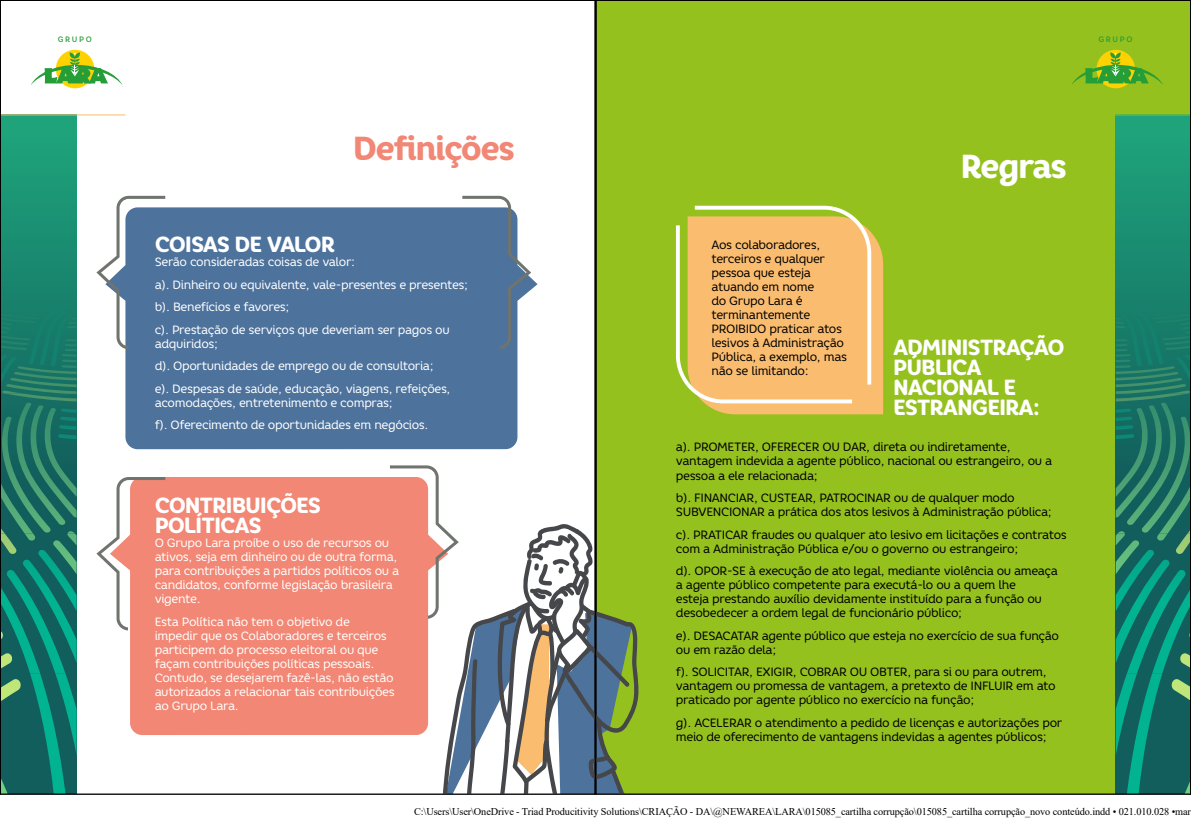
<style>
.page{position:relative;width:1191px;height:823px;background:#fff}
.page>*{position:absolute;margin:0;border:0;box-sizing:border-box;transform-origin:0 0}
.t1{font:800 33.2px "Core Rhino 75";letter-spacing:-.05em;color:#f18774}
.t2{font:800 33.2px "Core Rhino 75";letter-spacing:-.055em;color:#fff}
.t3{font:800 21.9px/19.8px "Core Rhino 75";letter-spacing:-.05em;color:#fff}
.t4{font:12px/14px "Core Rhino 45";letter-spacing:-.03em;color:#000}
.t5{font:12px/14px "Core Rhino 45";letter-spacing:-.03em;color:#fff}
.t6{font:10.3px "Times New Roman";letter-spacing:-.01em;color:#000}
.t7{font:500 7.9px "Core Rhino 55";letter-spacing:.2em;color:#259e38}
</style>
<div class="page">
<div style="left:598px;top:0;width:593px;height:791px;background:#95c11f"></div>
<svg style="left:1115px;top:115px;width:76px;height:676px;background:#19866d"></svg>
<svg style="left:1180px;top:323px;width:11px;height:10px"></svg>
<img style="left:1163px;top:333px;width:28px;height:5px">
<img style="left:1163px;top:338px;width:28px;height:7px">
<img style="left:1165px;top:343px;width:26px;height:7px">
<img style="left:1175px;top:533px;width:16px;height:20px">
<img style="left:1185px;top:354px;width:6px;height:3px">
<img style="left:1175px;top:357px;width:16px;height:36px">
<img style="left:1115px;top:301px;width:48px;height:63px">
<img style="left:1115px;top:306px;width:37px;height:59px">
<img style="left:1115px;top:311px;width:26px;height:55px">
<svg style="left:1115px;top:317px;width:10px;height:11px"></svg>
<img style="left:1115px;top:366px;width:60px;height:6px">
<img style="left:1115px;top:372px;width:63px;height:5px">
<img style="left:1115px;top:377px;width:67px;height:7px">
<img style="left:1115px;top:384px;width:71px;height:17px">
<img style="left:1168px;top:390px;width:20px;height:3px">
<svg style="left:1156px;top:533px;width:11px;height:7px"></svg>
<img style="left:1141px;top:416px;width:50px;height:116px">
<img style="left:1126px;top:402px;width:51px;height:122px">
<img style="left:1115px;top:405px;width:48px;height:112px">
<img style="left:1115px;top:408px;width:34px;height:88px">
<svg style="left:1115px;top:339px;width:15px;height:17px"></svg>
<img style="left:1115px;top:359px;width:15px;height:3px">
<img style="left:1115px;top:365px;width:16px;height:3px">
<img style="left:1115px;top:408px;width:16px;height:4px">
<img style="left:1115px;top:416px;width:17px;height:5px">
<img style="left:1115px;top:425px;width:18px;height:4px">
<img style="left:1115px;top:434px;width:19px;height:5px">
<img style="left:1171px;top:678px;width:20px;height:32px">
<img style="left:1125px;top:672px;width:37px;height:119px">
<img style="left:1186px;top:580px;width:5px;height:92px">
<img style="left:1115px;top:672px;width:22px;height:83px">
<img style="left:1127px;top:569px;width:59px;height:103px">
<img style="left:1115px;top:559px;width:54px;height:103px">
<img style="left:1115px;top:549px;width:39px;height:61px">
<img style="left:1115px;top:540px;width:24px;height:34px">
<svg style="left:1115px;top:531px;width:10px;height:14px"></svg>
<img style="left:1178px;top:749px;width:13px;height:45px">
<img style="left:1156px;top:319px;width:35px;height:4px">
<img style="left:1153px;top:311px;width:38px;height:8px">
<div style="left:1096px;top:50px;width:39px;height:38px;background:#fdd200;border-radius:50%"></div>
<svg style="left:1071px;top:52px;width:92px;height:33px;background:#81b824"></svg>
<hr style="left:1062px;top:114px;width:129px;height:1px;background:#95c11f">
<svg style="left:2px;top:115px;width:75px;height:676px;background:#19866e"></svg>
<svg style="left:2px;top:323px;width:10px;height:10px"></svg>
<img style="left:2px;top:333px;width:27px;height:7px">
<img style="left:2px;top:338px;width:26px;height:7px">
<img style="left:2px;top:343px;width:25px;height:7px">
<img style="left:2px;top:533px;width:15px;height:20px">
<img style="left:2px;top:354px;width:5px;height:3px">
<img style="left:2px;top:357px;width:15px;height:33px">
<img style="left:29px;top:301px;width:48px;height:63px">
<img style="left:40px;top:306px;width:37px;height:59px">
<img style="left:51px;top:311px;width:26px;height:55px">
<svg style="left:67px;top:317px;width:10px;height:11px"></svg>
<img style="left:17px;top:366px;width:60px;height:6px">
<img style="left:14px;top:372px;width:63px;height:5px">
<img style="left:10px;top:377px;width:67px;height:7px">
<img style="left:6px;top:384px;width:71px;height:17px">
<img style="left:2px;top:390px;width:22px;height:3px">
<svg style="left:25px;top:533px;width:11px;height:7px"></svg>
<img style="left:2px;top:416px;width:49px;height:116px">
<img style="left:15px;top:402px;width:51px;height:122px">
<img style="left:29px;top:405px;width:48px;height:112px">
<img style="left:43px;top:408px;width:34px;height:88px">
<svg style="left:62px;top:339px;width:15px;height:17px"></svg>
<img style="left:62px;top:359px;width:15px;height:3px">
<img style="left:61px;top:365px;width:16px;height:3px">
<img style="left:61px;top:408px;width:16px;height:4px">
<img style="left:60px;top:416px;width:17px;height:5px">
<img style="left:59px;top:425px;width:18px;height:4px">
<img style="left:58px;top:434px;width:19px;height:5px">
<img style="left:2px;top:678px;width:19px;height:32px">
<img style="left:30px;top:672px;width:37px;height:119px">
<img style="left:2px;top:580px;width:4px;height:92px">
<img style="left:55px;top:672px;width:22px;height:83px">
<img style="left:6px;top:569px;width:59px;height:103px">
<img style="left:22px;top:559px;width:55px;height:103px">
<img style="left:38px;top:549px;width:39px;height:61px">
<img style="left:53px;top:540px;width:24px;height:34px">
<svg style="left:67px;top:531px;width:10px;height:14px"></svg>
<img style="left:2px;top:749px;width:12px;height:42px">
<img style="left:2px;top:319px;width:34px;height:4px">
<img style="left:2px;top:311px;width:37px;height:8px">
<div style="left:56px;top:50px;width:38px;height:38px;background:#fdd200;border-radius:50%"></div>
<svg style="left:31px;top:52px;width:92px;height:33px"></svg>
<hr style="left:0;top:114px;width:125px;height:1px;background:#fabc6f">
<div style="left:125px;top:207px;width:412px;height:242px;background:#4d729c"></div>
<div style="left:126px;top:477px;width:264px;height:257px;background:#f18774"></div>
<svg style="left:96px;top:196px;width:69px;height:153px"></svg>
<svg style="left:96px;top:477px;width:69px;height:153px"></svg>
<svg style="left:462px;top:196px;width:69px;height:153px"></svg>
<svg style="left:676px;top:206px;width:207px;height:208px;background:#f0c06f"></svg>
<svg style="left:390px;top:465px;width:249px;height:327px"></svg>
<p class="t7" style="left:58px;top:34px;width:35px">GRUPO</p>
<p class="t7" style="left:1098px;top:34px;width:35px">GRUPO</p>
<h1 class="t1" style="left:353px;top:127px;width:164px">Definições</h1>
<h2 class="t3" style="left:155px;top:234px;width:182px">COISAS DE VALOR</h2>
<p class="t5" style="left:155px;top:250px;width:315px;line-height:22.5px">Serão consideradas coisas de valor:<br>a). Dinheiro ou equivalente, vale-presentes e presentes; b). Benefícios e favores;<br>c). Prestação de serviços que deveriam ser pagos ou</p>
<p class="t5" style="left:155px;top:332px;width:297px;line-height:22.5px">adquiridos;<br>d). Oportunidades de emprego ou de consultoria; e). Despesas de saúde, educação, viagens, refeições,</p>
<p class="t5" style="left:155px;top:391px;width:275px;line-height:22.5px">acomodações, entretenimento e compras;<br>f). Oferecimento de oportunidades em negócios.</p>
<h2 class="t3" style="left:155px;top:495px;width:168px">CONTRIBUIÇÕES<br>POLÍTICAS</h2>
<p class="t5" style="left:155px;top:535px;width:246px">O Grupo Lara proíbe o uso de recursos ou ativos, seja em dinheiro ou de outra forma, para contribuições a partidos políticos ou a candidatos, conforme legislação brasileira vigente.</p>
<p class="t5" style="left:155px;top:614px;width:241px">Esta Política não tem o objetivo de impedir que os Colaboradores e terceiros participem do processo eleitoral ou que façam contribuições políticas pessoais.<br>Contudo, se desejarem fazê-las, não estão autorizados a relacionar tais contribuições ao Grupo Lara.</p>
<p class="t4" style="left:711px;top:238px;width:137px">Aos colaboradores, terceiros e qualquer pessoa que esteja atuando em nome<br>do Grupo Lara é terminantemente<br>PROIBIDO praticar atos lesivos à Administração<br>Pública, a exemplo, mas não se limitando:</p>
<h1 class="t2" style="left:960px;top:144px;width:108px">Regras</h1>
<h2 class="t3" style="left:893px;top:337px;width:173px">ADMINISTRAÇÃO<br>PÚBLICA<br>NACIONAL E<br>ESTRANGEIRA:</h2>
<p class="t4" style="left:676px;top:440px;width:378px">a). PROMETER, OFERECER OU DAR, direta ou indiretamente, vantagem indevida a agente público, nacional ou estrangeiro, ou a pessoa a ele relacionada;</p>
<p class="t4" style="left:676px;top:490px;width:377px">b). FINANCIAR, CUSTEAR, PATROCINAR ou de qualquer modo<br>SUBVENCIONAR a prática dos atos lesivos à Administração pública;</p>
<p class="t4" style="left:676px;top:527px;width:392px">c). PRATICAR fraudes ou qualquer ato lesivo em licitações e contratos com a Administração Pública e/ou o governo ou estrangeiro;</p>
<p class="t4" style="left:676px;top:563px;width:383px">d). OPOR-SE à execução de ato legal, mediante violência ou ameaça a agente público competente para executá-lo ou a quem lhe<br>esteja prestando auxílio devidamente instituído para a função ou desobedecer a ordem legal de funcionário público;</p>
<p class="t4" style="left:676px;top:628px;width:384px">e). DESACATAR agente público que esteja no exercício de sua função ou em razão dela;</p>
<p class="t4" style="left:676px;top:664px;width:381px">f). SOLICITAR, EXIGIR, COBRAR OU OBTER, para si ou para outrem, vantagem ou promessa de vantagem, a pretexto de INFLUIR em ato praticado por agente público no exercício na função;</p>
<p class="t4" style="left:676px;top:715px;width:388px">g). ACELERAR o atendimento a pedido de licenças e autorizações por meio de oferecimento de vantagens indevidas a agentes públicos;</p>
<p class="t6" style="left:414px;top:804px;width:778px">C:\Users\User\OneDrive - Triad Producitivity Solutions\CRIAÇÃO - DA\@NEWAREA\LARA\015085_cartilha corrupção\015085_cartilha corrupção_novo conteúdo.indd • 021.010.028 •mar</p>
</div>
